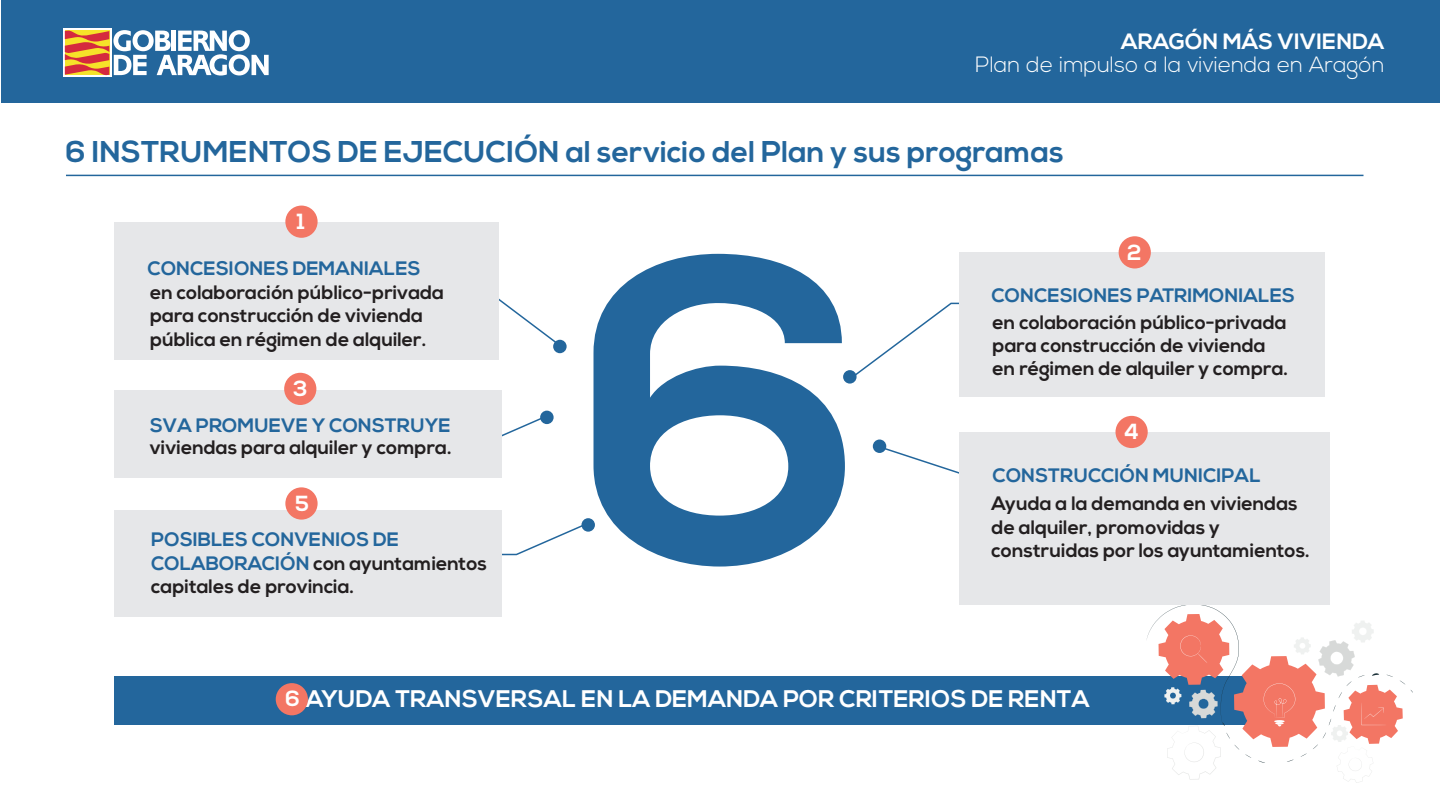
<style>
.page{position:relative;width:1440px;height:810px;background:#fff}
.page>*{position:absolute;margin:0;border:0;box-sizing:border-box;transform-origin:0 0}
.t1{font:700 432px "Nexa";color:#23669c}
.t2{font:700 30px "Nexa";color:#23669c}
.t3{font:700 24px "Nexa";color:#fff}
.t4{font:300 22.12px "Nexa";color:#fff}
.t5{font:700 22.12px "Nexa";color:#fff}
.t6{font:700 21.9px "Nexa";color:#fff}
.t7{font:700 19.42px/23.3px "Nexa";color:#231f20}
.t8{font:700 19.42px "Nexa";color:#23669c}
.s1{color:#23669c}
.s2{font-size:21.9px}
</style>
<div class="page">
<div style="left:1px;top:0;width:1439px;height:102px;background:#23669c"></div>
<svg style="left:63px;top:28px;width:49px;height:49px"></svg>
<svg style="left:65px;top:30px;width:204px;height:46px"></svg>
<svg style="left:882px;top:445px;width:77px;height:29px"></svg>
<svg style="left:499px;top:298px;width:66px;height:52px"></svg>
<div style="left:553px;top:340px;width:14px;height:13px;background:#23669c;border-radius:50%"></div>
<div style="left:843px;top:370px;width:14px;height:14px;background:#23669c;border-radius:50%"></div>
<svg style="left:502px;top:525px;width:79px;height:31px"></svg>
<div style="left:581px;top:518px;width:14px;height:14px;background:#23669c;border-radius:50%"></div>
<svg style="left:502px;top:414px;width:46px;height:23px"></svg>
<div style="left:540px;top:411px;width:14px;height:13px;background:#23669c;border-radius:50%"></div>
<div style="left:873px;top:440px;width:13px;height:13px;background:#23669c;border-radius:50%"></div>
<hr style="left:66px;top:175px;width:1297px;height:1px;background:#23669c">
<div style="left:114px;top:510px;width:388px;height:107px;background:#e6e7e9"></div>
<div style="left:285px;top:487px;width:33px;height:33px;background:#f37664;border-radius:50%"></div>
<div style="left:115px;top:390px;width:387px;height:88px;background:#e6e7e9"></div>
<div style="left:284px;top:373px;width:32px;height:32px;background:#f37664;border-radius:50%"></div>
<div style="left:115px;top:222px;width:384px;height:137px;background:#e6e7e9"></div>
<div style="left:285px;top:206px;width:33px;height:32px;background:#f37664;border-radius:50%"></div>
<div style="left:114px;top:676px;width:1173px;height:49px;background:#23669c"></div>
<div style="left:276px;top:683px;width:32px;height:32px;background:#f37664;border-radius:50%"></div>
<svg style="left:1146px;top:604px;width:267px;height:179px"></svg>
<svg style="left:848px;top:302px;width:111px;height:79px"></svg>
<div style="left:959px;top:432px;width:370px;height:172px;background:#e6e7e9"></div>
<div style="left:1116px;top:416px;width:32px;height:32px;background:#f37664;border-radius:50%"></div>
<div style="left:959px;top:252px;width:365px;height:144px;background:#e6e7e9"></div>
<div style="left:1119px;top:236px;width:32px;height:32px;background:#f37664;border-radius:50%"></div>
<p class="t5" style="left:1121px;top:29px;width:265px">ARAGÓN MÁS VIVIENDA</p>
<p class="t4" style="left:975px;top:51px;width:411px">Plan de impulso a la vivienda en Aragón</p>
<h2 class="t2" style="left:66px;top:134px;width:999px">6 INSTRUMENTOS DE EJECUCIÓN al servicio del Plan y sus programas</h2>
<p class="t6" style="left:297px;top:209px;width:10px">1</p>
<p class="t8" style="left:148px;top:257px;width:275px">CONCESIONES DEMANIALES</p>
<p class="t6" style="left:1127px;top:239px;width:16px">2</p>
<h1 class="t1" style="left:581px;top:163px;width:287px">6</h1>
<p class="t7" style="left:150px;top:282px;width:296px">en colaboración público-privada</p>
<p class="t8" style="left:992px;top:284px;width:305px">CONCESIONES PATRIMONIALES</p>
<p class="t7" style="left:150px;top:305px;width:278px">para construcción de vivienda pública en régimen de alquiler.</p>
<p class="t7" style="left:993px;top:311px;width:297px">en colaboración público-privada para construcción de vivienda en régimen de alquiler y compra.</p>
<p class="t6" style="left:294px;top:376px;width:16px">3</p>
<p class="t8" style="left:150px;top:414px;width:302px">SVA PROMUEVE Y CONSTRUYE</p>
<p class="t6" style="left:1124px;top:419px;width:16px">4</p>
<p class="t7" style="left:150px;top:436px;width:303px">viviendas para alquiler y compra.</p>
<p class="t8" style="left:993px;top:464px;width:270px">CONSTRUCCIÓN MUNICIPAL</p>
<p class="t6" style="left:295px;top:490px;width:15px">5</p>
<p class="t7" style="left:151px;top:529px;width:337px"><span class="s1">POSIBLES CONVENIOS DE<br>COLABORACIÓN</span> con ayuntamientos capitales de provincia.</p>
<p class="t7" style="left:992px;top:493px;width:320px">Ayuda a la demanda en viviendas de alquiler, promovidas y construidas por los ayuntamientos.</p>
<p class="t3" style="left:285px;top:685px;width:806px"><span class="s2">6</span> AYUDA TRANSVERSAL EN LA DEMANDA POR CRITERIOS DE RENTA</p>
</div>
